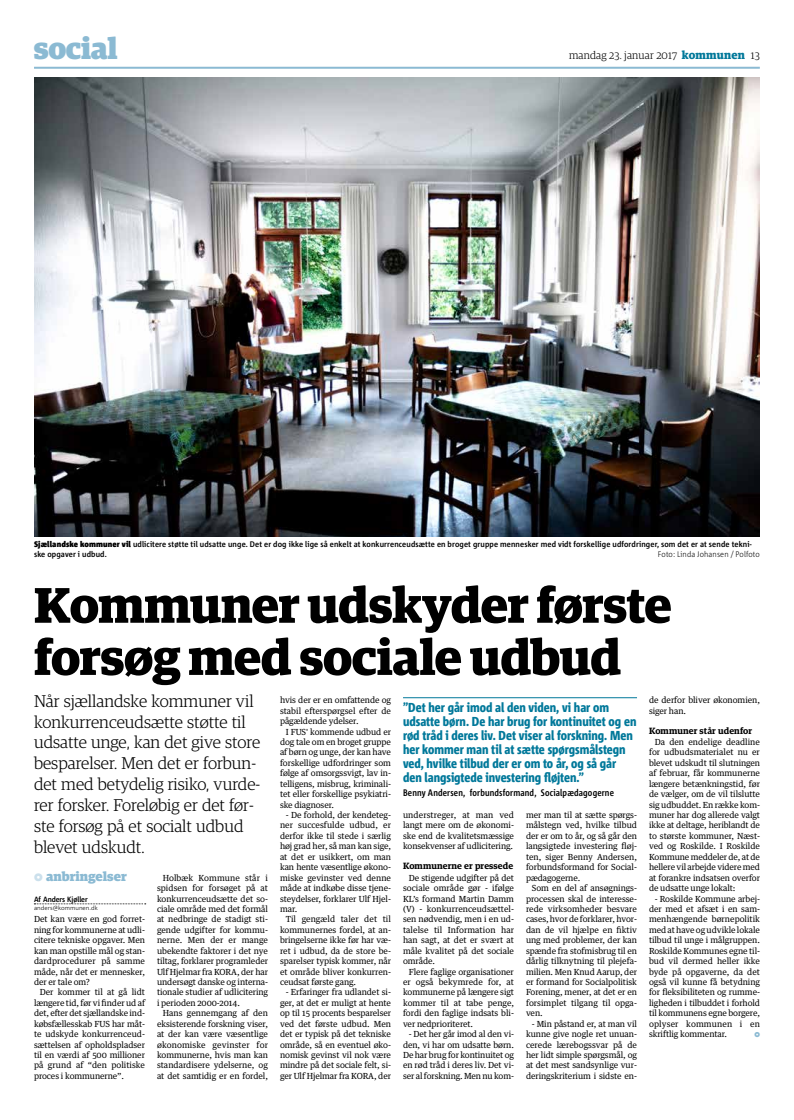
<style>
.page{position:relative;width:794px;height:1120px;background:#fff}
.page>*{position:absolute;margin:0;border:0;box-sizing:border-box;transform-origin:0 0}
.t1{font:700 50px/52.1px "Guardian Egyp";letter-spacing:-.015em;color:#000}
.t2{font:900 30px "Guardian Egyp";letter-spacing:-.01em;color:#8bbad3}
.t3{font:300 17px/20.9px "Guardian Egyp";color:#000}
.t4{font:800 13px/14px "Corpid C1 s Cd";letter-spacing:-.005em;color:#00789a}
.t5{font:900 13px "Guardian Egyp";color:#8bbad3}
.t6{font:300 11px "Guardian Egyp";letter-spacing:.02em;color:#000}
.t7{font:700 9.5px "Corpid C1 s Cd";letter-spacing:.02em;color:#000}
.t8{font:600 9.1px "Guardian Egyp";letter-spacing:.01em;color:#000}
.t9{font:8.4px/10.4px "Guardian Text Egyp 2";letter-spacing:-.01em;color:#000;text-align:justify}
.t10{font:700 8.1px/9.9px "Corpid C1 s S Cd";letter-spacing:.015em;color:#000}
.t11{font:300 8.1px "Corpid C1 s S Cd";letter-spacing:.015em;color:#000}
.t12{font:700 7.6px "Corpid C1 s S Cd";letter-spacing:-.01em;color:#000}
.t13{font:300 6px "Corpid C1 s";letter-spacing:.01em;color:#000}
.s1{font-weight:700;font-size:11.5px;color:#00789a}
.s2{font-weight:900}
</style>
<div class="page">
<hr style="left:34px;top:67px;width:726px;height:2px;background:#8bbad3">
<svg style="left:34px;top:903px;width:112px;height:1px"></svg>
<img style="left:34px;top:77px;width:726px;height:459px">
<hr style="left:403px;top:697px;width:234px;height:1px;background:#00789a">
<h2 class="t2" style="left:34px;top:25px;width:85px">social</h2>
<h3 class="t6" style="left:569px;top:48px;width:192px">mandag 23. januar 2017 <span class="s1">kommunen</span> 13</h3>
<p class="t10" style="left:34px;top:539px;width:719px"><span class="s2">Sjællandske kommuner vil</span> udlicitere støtte til udsatte unge. Det er dog ikke lige så enkelt at konkurrenceudsætte en broget gruppe mennesker med vidt forskellige udfordringer, som det er at sende tekni&shy;ske opgaver i udbud.</p>
<p class="t11" style="left:658px;top:549px;width:103px">Foto: Linda Johansen / Polfoto</p>
<h1 class="t1" style="left:34px;top:574px;width:639px">Kommuner udskyder første forsøg med sociale udbud</h1>
<p class="t3" style="left:34px;top:689px;width:228px">Når sjællandske kommuner vil konkurrenceudsætte støtte til udsatte unge, kan det give store besparelser. Men det er forbun&shy;det med betydelig risiko, vurde&shy;rer forsker. Foreløbig er det før&shy;ste forsøg på et socialt udbud blevet udskudt.</p>
<h3 class="t5" style="left:46px;top:866px;width:82px">anbringelser</h3>
<p class="t12" style="left:34px;top:894px;width:55px">Af Anders Kjøller</p>
<p class="t13" style="left:34px;top:904px;width:65px">anders@kommunen.dk</p>
<p class="t9" style="left:34px;top:913px;width:112px">Det kan være en god forret&shy;ning for kommunerne at udli&shy;citere tekniske opgaver. Men kan man opstille mål og stan&shy;dardprocedurer på samme måde, når det er mennesker, der er tale om?</p>
<p class="t9" style="left:34px;top:986px;width:113px;text-indent:6px">Der kommer til at gå lidt længere tid, før vi finder ud af det, efter det sjællandske ind&shy;købsfællesskab FUS har måt&shy;te udskyde konkurrenceud&shy;sættelsen af opholdspladser til en værdi af 500 millioner på grund af “den politiske proces i kommunerne”.</p>
<p class="t9" style="left:649px;top:694px;width:112px">de derfor bliver økonomien, siger han.</p>
<p class="t8" style="left:649px;top:723px;width:105px">Kommuner står udenfor</p>
<p class="t9" style="left:649px;top:736px;width:113px;text-indent:6px">Da den endelige deadline for udbudsmaterialet nu er blevet udskudt til slutningen af februar, får kommunerne længere betænkningstid, før de vælger, om de vil tilslutte sig udbuddet. En række kom&shy;muner har dog allerede valgt ikke at deltage, heriblandt de to største kommuner, Næst&shy;ved og Roskilde. I Roskilde Kommune meddeler de, at de hellere vil arbejde videre med at forankre indsatsen overfor de udsatte unge lokalt:</p>
<p class="t9" style="left:649px;top:892px;width:113px;text-indent:6px">- Roskilde Kommune arbej&shy;der med et afsæt i en sam&shy;menhængende børnepolitik med at have og udvikle lokale tilbud til unge i målgruppen.<br>Roskilde Kommunes egne til&shy;bud vil dermed heller ikke byde på opgaverne, da det også vil kunne få betydning for fleksibiliteten og rumme&shy;ligheden i tilbuddet i forhold til kommunens egne borgere, oplyser kommunen i en skriftlig kommentar.</p>
<p class="t9" style="left:280px;top:694px;width:113px">hvis der er en omfattende og stabil efterspørgsel efter de pågældende ydelser.</p>
<p class="t9" style="left:280px;top:725px;width:113px;text-indent:6px">I FUS' kommende udbud er dog tale om en broget gruppe af børn og unge, der kan have forskellige udfordringer som følge af omsorgssvigt, lav in&shy;telligens, misbrug, kriminali&shy;tet eller forskellige psykiatri&shy;ske diagnoser.</p>
<p class="t9" style="left:280px;top:809px;width:113px;text-indent:6px">- De forhold, der kendeteg&shy;ner succesfulde udbud, er derfor ikke til stede i særlig høj grad her, så man kan sige, at det er usikkert, om man kan hente væsentlige økono&shy;miske gevinster ved denne måde at indkøbe disse tjene&shy;steydelser, forklarer Ulf Hjel&shy;mar.</p>
<p class="t9" style="left:280px;top:913px;width:113px;text-indent:6px">Til gengæld taler det til kommunernes fordel, at an&shy;bringelserne ikke før har væ&shy;ret i udbud, da de store be&shy;sparelser typisk kommer, når et område bliver konkurren&shy;ceudsat første gang.</p>
<p class="t9" style="left:280px;top:986px;width:113px;text-indent:6px">- Erfaringer fra udlandet si&shy;ger, at det er muligt at hente op til 15 procents besparelser ved det første udbud. Men det er typisk på det tekniske område, så en eventuel øko&shy;nomisk gevinst vil nok være mindre på det sociale felt, si&shy;ger Ulf Hjelmar fra KORA, der</p>
<p class="t4" style="left:403px;top:700px;width:235px">”Det her går imod al den viden, vi har om udsatte børn. De har brug for kontinuitet og en rød tråd i deres liv. Det viser al forskning. Men her kommer man til at sætte spørgsmålstegn ved, hvilke tilbud der er om to år, og så går den langsigtede investering fløjten.”</p>
<p class="t7" style="left:403px;top:786px;width:212px">Benny Andersen, forbundsformand, Socialpædagogerne</p>
<p class="t9" style="left:526px;top:809px;width:112px">mer man til at sætte spørgs&shy;målstegn ved, hvilke tilbud der er om to år, og så går den langsigtede investering fløj&shy;ten, siger Benny Andersen, forbundsformand for Social&shy;pædagogerne.</p>
<p class="t9" style="left:526px;top:882px;width:113px;text-indent:6px">Som en del af ansøgnings&shy;processen skal de interesse&shy;rede virksomheder besvare cases, hvor de forklarer, hvor&shy;dan de vil hjælpe en fiktiv ung med problemer, der kan spænde fra stofmisbrug til en dårlig tilknytning til plejefa&shy;milien. Men Knud Aarup, der er formand for Socialpolitisk Forening, mener, at det er en forsimplet tilgang til opga&shy;ven.</p>
<p class="t9" style="left:526px;top:1017px;width:113px;text-indent:6px">- Min påstand er, at man vil kunne give nogle ret unuan&shy;cerede lærebogssvar på de her lidt simple spørgsmål, og at det mest sandsynlige vur&shy;deringskriterium i sidste en-</p>
<p class="t9" style="left:403px;top:809px;width:112px">understreger, at man ved langt mere om de økonomi&shy;ske end de kvalitetsmæssige konsekvenser af udlicitering.</p>
<p class="t8" style="left:403px;top:859px;width:112px">Kommunerne er pressede</p>
<p class="t9" style="left:403px;top:871px;width:113px;text-indent:6px">De stigende udgifter på det sociale område gør - ifølge KL’s formand Martin Damm (V) - konkurrenceudsættel&shy;sen nødvendig, men i en ud&shy;talelse til Information har han sagt, at det er svært at måle kvalitet på det sociale område.</p>
<p class="t9" style="left:403px;top:965px;width:113px;text-indent:6px">Flere faglige organisationer er også bekymrede for, at kommunerne på længere sigt kommer til at tabe penge, fordi den faglige indsats bli&shy;ver nedprioriteret.</p>
<p class="t9" style="left:403px;top:1028px;width:112px;text-indent:6px">- Det her går imod al den vi&shy;den, vi har om udsatte børn.<br>De har brug for kontinuitet og en rød tråd i deres liv. Det vi&shy;ser al forskning. Men nu kom-</p>
<p class="t9" style="left:157px;top:871px;width:113px;text-indent:6px">Holbæk Kommune står i spidsen for forsøget på at konkurrenceudsætte det so&shy;ciale område med det formål at nedbringe de stadigt sti&shy;gende udgifter for kommu&shy;nerne. Men der er mange ubekendte faktorer i det nye tiltag, forklarer programleder Ulf Hjelmar fra KORA, der har undersøgt danske og interna&shy;tionale studier af udlicitering i perioden 2000-2014.</p>
<p class="t9" style="left:157px;top:1007px;width:113px;text-indent:6px">Hans gennemgang af den eksisterende forskning viser, at der kan være væsentlige økonomiske gevinster for kommunerne, hvis man kan standardisere ydelserne, og at det samtidig er en fordel,</p>
</div>
